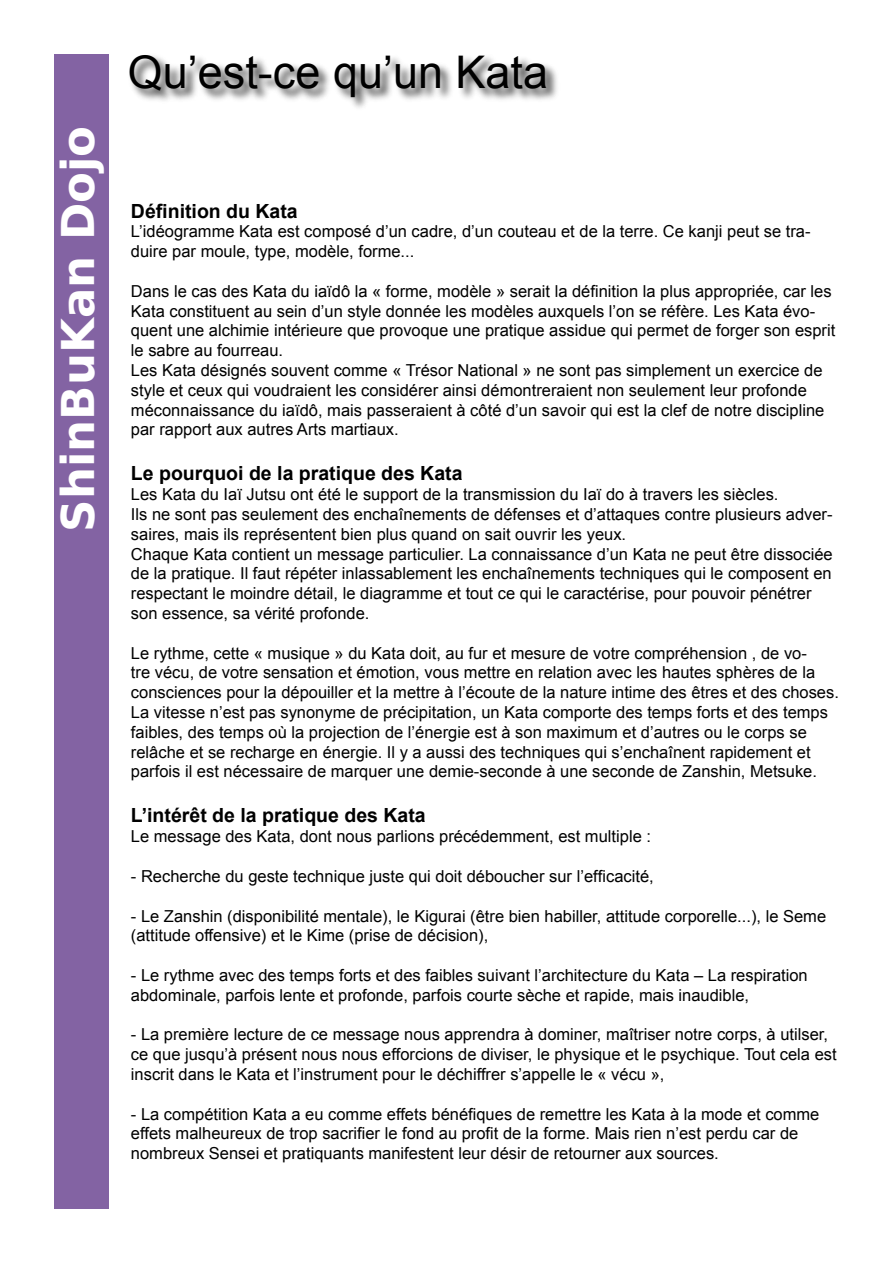
<style>
.page{position:relative;width:893px;height:1263px;background:#fff}
.page>*{position:absolute;margin:0;border:0;box-sizing:border-box;transform-origin:0 0}
.t1{font:45px "Arial";color:#000}
.t2{font:700 45px "Prima Sans BT";color:#fff}
.t3{font:700 19.5px "Arial";color:#000}
.t4{font:16.5px/19.8px "Arial";color:#000}
</style>
<div class="page">
<div style="left:54px;top:54px;width:54px;height:1155px;background:#8363a3"></div>
<div style="left:127px;top:53px;width:434px;height:58px;background:#000;opacity:.75"></div>
<h1 class="t2" style="left:46px;top:531px;width:407px;rotate:-90deg">ShinBuKan Dojo</h1>
<h1 class="t1" style="left:128px;top:43px;width:422px">Qu’est-ce qu’un Kata</h1>
<p class="t3" style="left:131px;top:198px;width:168px">Définition du Kata</p>
<p class="t4" style="left:131px;top:222px;width:681px">L’idéogramme Kata est composé d’un cadre, d’un couteau et de la terre. Ce kanji peut se tra&shy;duire par moule, type, modèle, forme...</p>
<p class="t4" style="left:131px;top:281px;width:706px">Dans le cas des Kata du iaïdô la « forme, modèle » serait la définition la plus appropriée, car les Kata constituent au sein d’un style donnée les modèles auxquels l’on se réfère. Les Kata évo&shy;quent une alchimie intérieure que provoque une pratique assidue qui permet de forger son esprit le sabre au fourreau.<br>Les Kata désignés souvent comme « Trésor National » ne sont pas simplement un exercice de style et ceux qui voudraient les considérer ainsi démontreraient non seulement leur profonde méconnaissance du iaïdô, mais passeraient à côté d’un savoir qui est la clef de notre discipline par rapport aux autres Arts martiaux.</p>
<p class="t3" style="left:131px;top:461px;width:333px">Le pourquoi de la pratique des Kata</p>
<p class="t4" style="left:131px;top:485px;width:703px">Les Kata du Iaï Jutsu ont été le support de la transmission du Iaï do à travers les siècles.<br>Ils ne sont pas seulement des enchaînements de défenses et d’attaques contre plusieurs adver&shy;saires, mais ils représentent bien plus quand on sait ouvrir les yeux.<br>Chaque Kata contient un message particulier. La connaissance d’un Kata ne peut être dissociée de la pratique. Il faut répéter inlassablement les enchaînements techniques qui le composent en respectant le moindre détail, le diagramme et tout ce qui le caractérise, pour pouvoir pénétrer son essence, sa vérité profonde.</p>
<p class="t4" style="left:131px;top:643px;width:709px">Le rythme, cette « musique » du Kata doit, au fur et mesure de votre compréhension , de vo-<br>tre vécu, de votre sensation et émotion, vous mettre en relation avec les hautes sphères de la consciences pour la dépouiller et la mettre à l’écoute de la nature intime des êtres et des choses.<br>La vitesse n’est pas synonyme de précipitation, un Kata comporte des temps forts et des temps faibles, des temps où la projection de l’énergie est à son maximum et d’autres ou le corps se relâche et se recharge en énergie. Il y a aussi des techniques qui s’enchaînent rapidement et parfois il est nécessaire de marquer une demie-seconde à une seconde de Zanshin, Metsuke.</p>
<p class="t3" style="left:131px;top:803px;width:296px">L’intérêt de la pratique des Kata</p>
<p class="t4" style="left:131px;top:827px;width:521px">Le message des Kata, dont nous parlions précédemment, est multiple :</p>
<p class="t4" style="left:131px;top:866px;width:524px">- Recherche du geste technique juste qui doit déboucher sur l’efficacité,</p>
<p class="t4" style="left:131px;top:906px;width:697px">- Le Zanshin (disponibilité mentale), le Kigurai (être bien habiller, attitude corporelle...), le Seme (attitude offensive) et le Kime (prise de décision),</p>
<p class="t4" style="left:131px;top:965px;width:678px">- Le rythme avec des temps forts et des faibles suivant l’architecture du Kata – La respiration abdominale, parfois lente et profonde, parfois courte sèche et rapide, mais inaudible,</p>
<p class="t4" style="left:131px;top:1025px;width:707px">- La première lecture de ce message nous apprendra à dominer, maîtriser notre corps, à utilser, ce que jusqu’à présent nous nous efforcions de diviser, le physique et le psychique. Tout cela est inscrit dans le Kata et l’instrument pour le déchiffrer s’appelle le « vécu »,</p>
<p class="t4" style="left:131px;top:1104px;width:690px">- La compétition Kata a eu comme effets bénéfiques de remettre les Kata à la mode et comme effets malheureux de trop sacrifier le fond au profit de la forme. Mais rien n’est perdu car de nombreux Sensei et pratiquants manifestent leur désir de retourner aux sources.</p>
</div>
